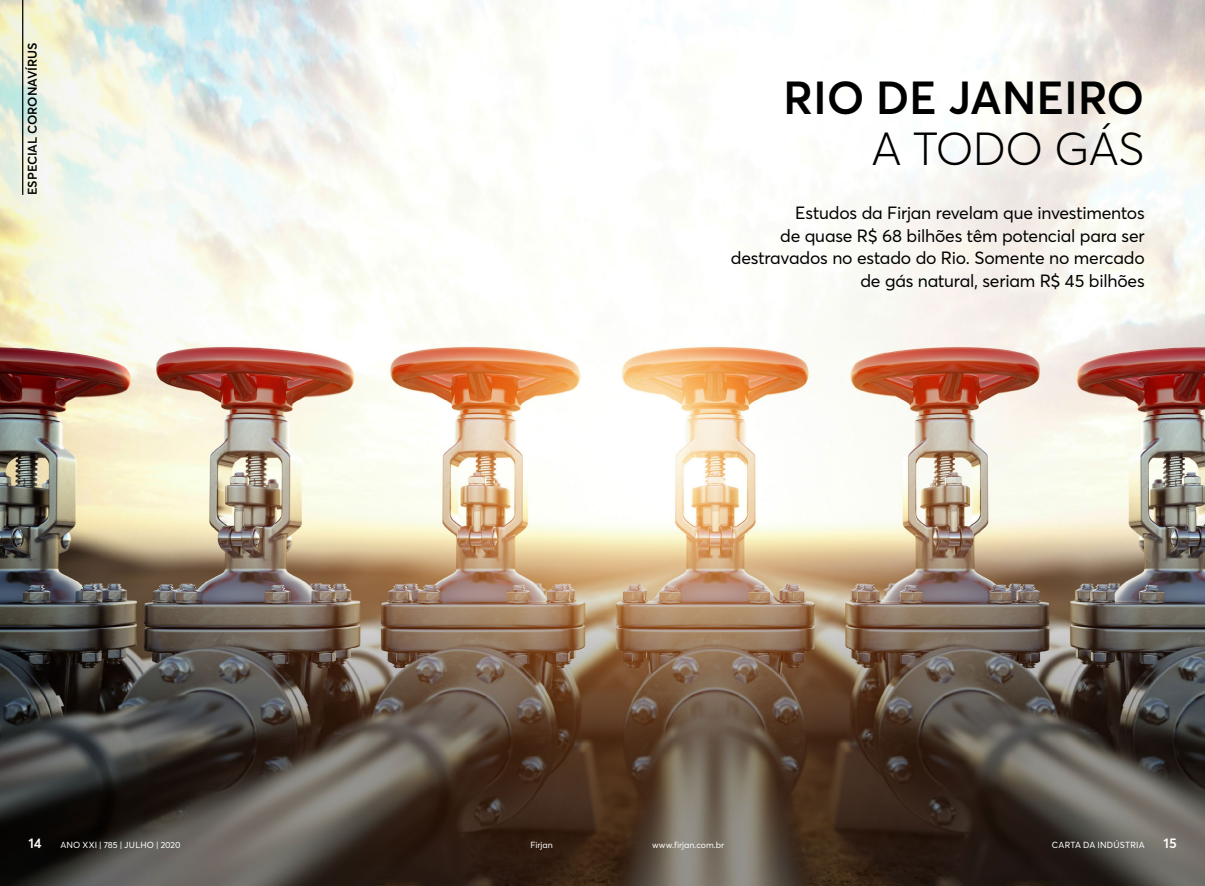
<style>
.page{position:relative;width:1205px;height:886px;background:#fff}
.page>*{position:absolute;margin:0;border:0;box-sizing:border-box;transform-origin:0 0}
.t1{font:600 45.75px "Averta";color:#000}
.t2{font:300 45.75px "Averta";letter-spacing:-.01em;color:#000}
.t3{font:17.5px/22.5px "Averta";letter-spacing:-.01em;color:#000;text-align:right}
.t4{font:600 13.75px "Averta";color:#fff}
.t5{font:600 12.5px "Averta";letter-spacing:-.01em;color:#000}
.t6{font:8.75px "Averta";letter-spacing:.015em;color:#fff}
</style>
<div class="page">
<img style="left:0;top:0;width:1205px;height:886px">
<hr style="left:22px;top:0;width:1px;height:195px;background:#000">
<p class="t5" style="left:24px;top:195px;width:154px;rotate:-90deg">ESPECIAL CORONAVÍRUS</p>
<h1 class="t1" style="left:783px;top:65px;width:215px">RIO DE JANEIR</h1>
<h1 class="t1" style="left:1106px;top:65px;width:39px">O</h1>
<h1 class="t2" style="left:871px;top:118px;width:275px">A TODO GÁS</h1>
<p class="t3" style="left:731px;top:201px;width:415px">Estudos da Firjan revelam que investimentos<br>de quase R$ 68 bilhões têm potencial para ser destravados no estado do Rio. Somente no mercado de gás natural, seriam R$ 45 bilhões</p>
<p class="t4" style="left:28px;top:833px;width:15px">14</p>
<p class="t6" style="left:60px;top:839px;width:122px">ANO XXI | 785 | juLhO | 2020</p>
<p class="t6" style="left:530px;top:839px;width:24px">Firjan</p>
<p class="t6" style="left:652px;top:838px;width:74px">www.firjan.com.br</p>
<p class="t6" style="left:1052px;top:839px;width:94px">CARTA DA INDÚSTRIA</p>
<p class="t4" style="left:1163px;top:833px;width:15px">15</p>
</div>
